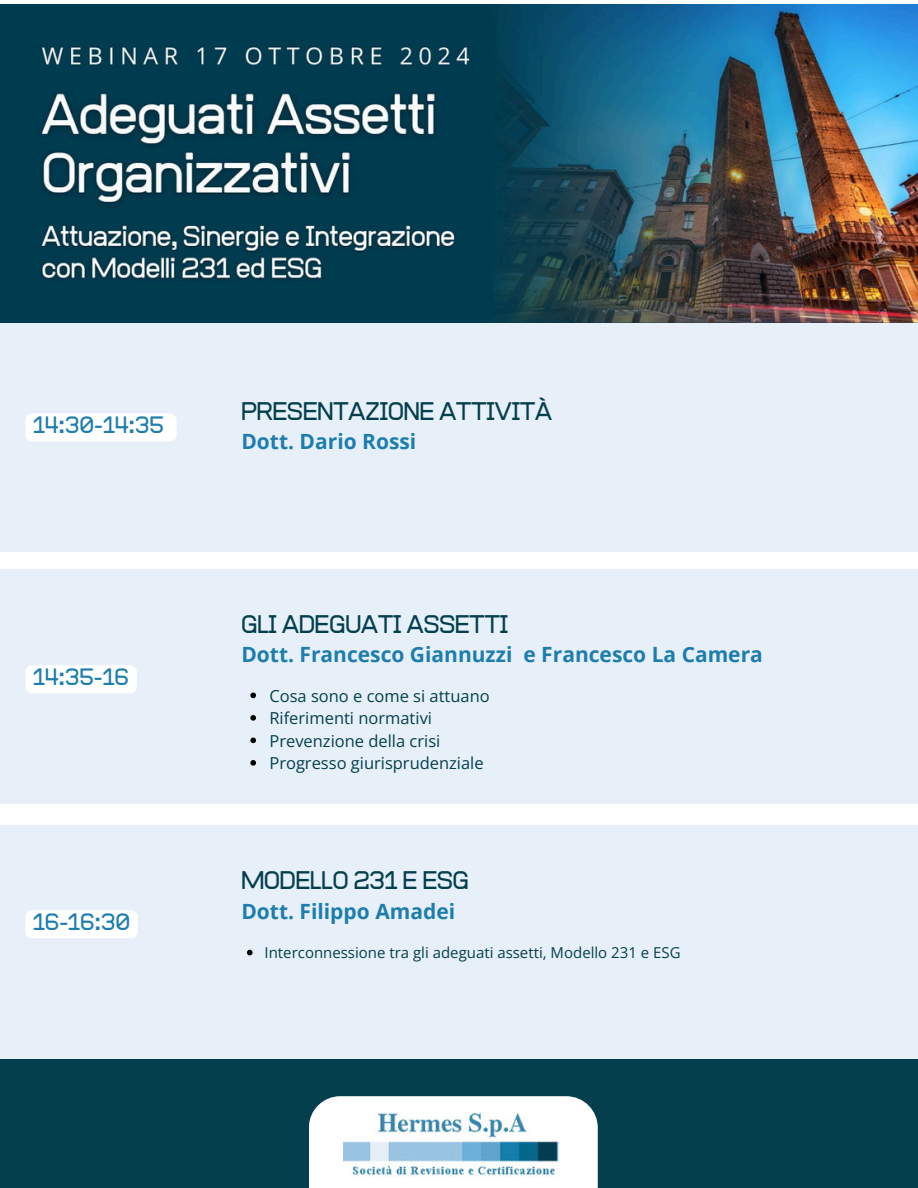
<style>
.page{position:relative;width:918px;height:1188px;background:#fff}
.page>*{position:absolute;margin:0;border:0;box-sizing:border-box;transform-origin:0 0}
.t1{font:700 21px "Open Sans";color:#1d7dae}
.t2{font:500 21px "ADA Hybrid";color:#033f4d}
.t3{font:500 19.5px "ADA Hybrid";color:#1d7dae}
.t4{font:16.5px "Open Sans";color:#033f4d}
.t5{font:15px "Open Sans";color:#033f4d}
</style>
<div class="page">
<div style="left:0;top:826px;width:918px;height:234px;background:#e7f0f8"></div>
<div style="left:0;top:569px;width:918px;height:234px;background:#e7f0f8"></div>
<div style="left:0;top:322px;width:918px;height:229px;background:#e7f0f8"></div>
<div style="left:0;top:1060px;width:918px;height:128px;background:#033f4d"></div>
<div style="left:309px;top:1096px;width:289px;height:92px;background:#fff"></div>
<img style="left:343px;top:1113px;width:216px;height:64px">
<img style="left:0;top:5px;width:918px;height:317px">
<svg style="left:247px;top:950px;width:6px;height:5px"></svg>
<div style="left:25px;top:910px;width:113px;height:28px;background:#fff;border-radius:7px"></div>
<div style="left:25px;top:665px;width:112px;height:28px;background:#fff;border-radius:7px"></div>
<svg style="left:250px;top:693px;width:6px;height:5px"></svg>
<svg style="left:250px;top:715px;width:6px;height:6px"></svg>
<svg style="left:250px;top:738px;width:6px;height:5px"></svg>
<svg style="left:250px;top:760px;width:6px;height:6px"></svg>
<div style="left:25px;top:413px;width:152px;height:28px;background:#fff;border-radius:7px"></div>
<p class="t3" style="left:33px;top:416px;width:132px">14:30-14:35</p>
<p class="t3" style="left:33px;top:668px;width:98px">14:35-16</p>
<p class="t3" style="left:33px;top:913px;width:99px">16-16:30</p>
<p class="t2" style="left:241px;top:402px;width:312px">PRESENTAZIONE ATTIVITÀ</p>
<p class="t1" style="left:241px;top:426px;width:176px">Dott. Dario Rossi</p>
<p class="t2" style="left:241px;top:615px;width:268px">GLI ADEGUATI ASSETTI</p>
<p class="t1" style="left:241px;top:640px;width:523px">Dott. Francesco Giannuzzi e Francesco La Camera</p>
<p class="t4" style="left:269px;top:684px;width:222px">Cosa sono e come si attuano</p>
<p class="t4" style="left:269px;top:706px;width:164px">Riferimenti normativi</p>
<h1 class="t4" style="left:269px;top:729px;width:172px">Prevenzione della crisi</h1>
<p class="t4" style="left:269px;top:751px;width:216px">Progresso giurisprudenziale</p>
<p class="t2" style="left:241px;top:871px;width:229px">MODELLO 231 E ESG</p>
<p class="t1" style="left:241px;top:896px;width:215px">Dott. Filippo Amadei</p>
<h1 class="t5" style="left:265px;top:942px;width:418px">Interconnessione tra gli adeguati assetti, Modello 231 e ESG</h1>
</div>
